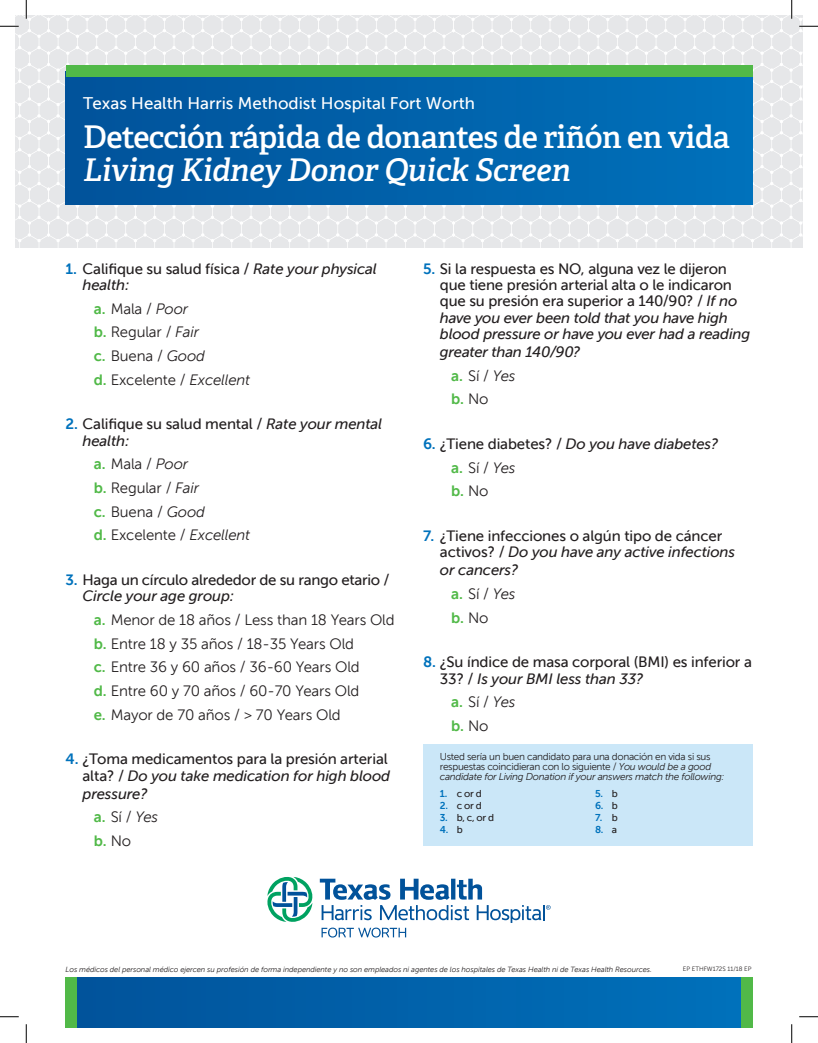
<style>
.page{position:relative;width:818px;height:1043px;background:#fff}
.page>*{position:absolute;margin:0;border:0;box-sizing:border-box;transform-origin:0 0}
.t1{font:600 31.25px "Adelle";letter-spacing:-.02em;color:#fff}
.t2{font:italic 600 31.25px "Adelle";letter-spacing:-.01em;color:#fff}
.t3{font:16.88px "Museo Sans 500";color:#fff}
.t4{font:15px/16.2px "Museo Sans 500";letter-spacing:-.01em;color:#231f20}
.t5{font:15px "Museo Sans 300";letter-spacing:-.01em;color:#231f20}
.t6{font:italic 15px "Museo Sans 500";letter-spacing:-.01em;color:#231f20}
.t7{font:15px "Museo Sans 700";color:#51b948}
.t8{font:10px/10px "Museo Sans 300";letter-spacing:-.03em;color:#231f20}
.t9{font:10px "Museo Sans 500";color:#231f20}
.t10{font:10px "Museo Sans 700";color:#0072bc}
.t11{font:italic 7.5px "Museo Sans 300";letter-spacing:-.01em;color:#231f20}
.t12{font:6.25px "Museo Sans 300";color:#231f20}
.s1{font-family:"Museo Sans 700";color:#0072bc}
.s2{font-style:italic}
.s3{font-family:"Museo Sans 700";color:#51b948}
.s4{font-family:"Museo Sans 300";color:#231f20}
.s5{font-family:"Museo Sans 700";font-style:normal;color:#0072bc}
.s6{font-style:normal}
.s7{font-family:"Museo Sans 500";color:#231f20}
</style>
<div class="page">
<svg style="left:15px;top:15px;width:787px;height:233px;fill:#e6e7e9"></svg>
<div style="left:66px;top:71px;width:686px;height:134px;background:linear-gradient(to right,#01529a,#0071bb)"></div>
<div style="left:66px;top:977px;width:686px;height:51px;background:linear-gradient(to right,#01529a,#0071bb)"></div>
<div style="left:66px;top:66px;width:686px;height:11px;background:#51b948"></div>
<div style="left:66px;top:977px;width:11px;height:51px;background:#51b948"></div>
<div style="left:741px;top:977px;width:11px;height:51px;background:#51b948"></div>
<div style="left:423px;top:744px;width:329px;height:101px;background:#cbe7f8"></div>
<svg style="left:321px;top:927px;width:85px;height:10px"></svg>
<svg style="left:267px;top:876px;width:46px;height:46px"></svg>
<svg style="left:320px;top:878px;width:70px;height:21px"></svg>
<svg style="left:400px;top:878px;width:49px;height:21px"></svg>
<svg style="left:451px;top:878px;width:4px;height:21px"></svg>
<svg style="left:457px;top:878px;width:25px;height:21px"></svg>
<svg style="left:321px;top:905px;width:50px;height:15px"></svg>
<svg style="left:380px;top:905px;width:89px;height:15px"></svg>
<svg style="left:476px;top:905px;width:74px;height:18px"></svg>
<svg style="left:0;top:25px;width:19px;height:2px"></svg>
<svg style="left:799px;top:25px;width:19px;height:2px"></svg>
<svg style="left:0;top:1016px;width:19px;height:1px"></svg>
<svg style="left:799px;top:1016px;width:19px;height:1px"></svg>
<svg style="left:25px;top:0;width:2px;height:19px"></svg>
<svg style="left:25px;top:1024px;width:2px;height:18px"></svg>
<svg style="left:790px;top:0;width:2px;height:19px"></svg>
<svg style="left:791px;top:1024px;width:1px;height:18px"></svg>
<p class="t3" style="left:83px;top:94px;width:393px">Texas Health Harris Methodist Hospital Fort Worth</p>
<p class="t1" style="left:83px;top:117px;width:648px">Detección rápida de donantes de riñón en vida</p>
<p class="t2" style="left:83px;top:150px;width:489px">Living Kidney Donor Quick Screen</p>
<p class="t4" style="left:82px;top:260px;width:296px;text-indent:-17px"><span class="s1">1.</span> Califique su salud física / <span class="s2">Rate your physical health:</span></p>
<p class="t5" style="left:94px;top:300px;width:96px"><span class="s3">a.</span> Mala / <span class="s2">Poor</span></p>
<p class="t5" style="left:94px;top:324px;width:107px"><span class="s3">b.</span> Regular / <span class="s2">Fair</span></p>
<p class="t5" style="left:94px;top:348px;width:113px"><span class="s3">c.</span> Buena / <span class="s2">Good</span></p>
<p class="t5" style="left:94px;top:371px;width:158px"><span class="s3">d.</span> Excelente / <span class="s2">Excellent</span></p>
<p class="t4" style="left:82px;top:416px;width:301px;text-indent:-17px"><span class="s1">2.</span> Califique su salud mental / <span class="s2">Rate your mental health:</span></p>
<p class="t5" style="left:94px;top:456px;width:96px"><span class="s3">a.</span> Mala / <span class="s2">Poor</span></p>
<p class="t5" style="left:94px;top:480px;width:107px"><span class="s3">b.</span> Regular / <span class="s2">Fair</span></p>
<p class="t5" style="left:94px;top:503px;width:113px"><span class="s3">c.</span> Buena / <span class="s2">Good</span></p>
<p class="t5" style="left:94px;top:527px;width:158px"><span class="s3">d.</span> Excelente / <span class="s2">Excellent</span></p>
<p class="t4" style="left:82px;top:572px;width:308px;text-indent:-17px"><span class="s1">3.</span> Haga un círculo alrededor de su rango etario /<br><span class="s2">Circle your age group:</span></p>
<p class="t5" style="left:94px;top:611px;width:302px"><span class="s3">a.</span> Menor de 18 años / Less than 18 Years Old</p>
<p class="t5" style="left:94px;top:635px;width:262px"><span class="s3">b.</span> Entre 18 y 35 años / 18-35 Years Old</p>
<p class="t5" style="left:94px;top:659px;width:267px"><span class="s3">c.</span> Entre 36 y 60 años / 36-60 Years Old</p>
<p class="t5" style="left:94px;top:682px;width:267px"><span class="s3">d.</span> Entre 60 y 70 años / 60-70 Years Old</p>
<p class="t5" style="left:94px;top:706px;width:248px"><span class="s3">e.</span> Mayor de 70 años / &gt; 70 Years Old</p>
<p class="t4" style="left:66px;top:751px;width:326px;text-align:right"><span class="s1">4.</span> ¿Toma medicamentos para la presión arterial alta? / <span class="s2">Do you take medication for high blood</span></p>
<p class="t6" style="left:82px;top:785px;width:67px">pressure?</p>
<p class="t5" style="left:94px;top:809px;width:66px"><span class="s3">a.</span> Sí / <span class="s2">Yes</span></p>
<p class="t7" style="left:94px;top:832px;width:39px">b. <span class="s4">No</span></p>
<p class="t4" style="left:440px;top:260px;width:312px;text-indent:-17px"><span class="s1">5.</span> Si la respuesta es NO, alguna vez le dijeron que tiene presión arterial alta o le indicaron que su presión era superior a 140/90? / <span class="s2">If no have you ever been told that you have high blood pressure or have you ever had a reading</span></p>
<p class="t6" style="left:440px;top:343px;width:142px">greater than 140/90?</p>
<p class="t5" style="left:451px;top:367px;width:66px"><span class="s3">a.</span> Sí / <span class="s2">Yes</span></p>
<p class="t7" style="left:451px;top:390px;width:39px">b. <span class="s4">No</span></p>
<p class="t6" style="left:423px;top:435px;width:297px"><span class="s5">6.</span> <span class="s6">¿Tiene diabetes? /</span> Do you have diabetes?</p>
<p class="t5" style="left:451px;top:459px;width:66px"><span class="s3">a.</span> Sí / <span class="s2">Yes</span></p>
<p class="t7" style="left:451px;top:482px;width:39px">b. <span class="s4">No</span></p>
<p class="t4" style="left:440px;top:528px;width:297px;text-indent:-17px"><span class="s1">7.</span> ¿Tiene infecciones o algún tipo de cáncer activos? / <span class="s2">Do you have any active infections</span></p>
<p class="t6" style="left:440px;top:562px;width:80px">or cancers?</p>
<p class="t5" style="left:451px;top:585px;width:66px"><span class="s3">a.</span> Sí / <span class="s2">Yes</span></p>
<p class="t7" style="left:451px;top:609px;width:39px">b. <span class="s4">No</span></p>
<p class="t4" style="left:440px;top:654px;width:313px;text-indent:-17px"><span class="s1">8.</span> ¿Su índice de masa corporal (BMI) es inferior a<br>33? / <span class="s2">Is your BMI less than 33?</span></p>
<p class="t5" style="left:451px;top:694px;width:66px"><span class="s3">a.</span> Sí / <span class="s2">Yes</span></p>
<p class="t7" style="left:451px;top:717px;width:39px">b. <span class="s4">No</span></p>
<p class="t8" style="left:440px;top:751px;width:286px">Usted sería un buen candidato para una donación en vida si sus respuestas coincidieran con lo siguiente / <span class="s2">You would be a good candidate for Living Donation if your answers match the following:</span></p>
<p class="t9" style="left:440px;top:788px;width:43px"><span class="s1">1.</span> c or d</p>
<p class="t9" style="left:440px;top:800px;width:43px"><span class="s1">2.</span> c or d</p>
<p class="t9" style="left:440px;top:812px;width:56px"><span class="s1">3.</span> b, c, or d</p>
<p class="t10" style="left:440px;top:824px;width:24px">4. <span class="s7">b</span></p>
<p class="t10" style="left:595px;top:788px;width:24px">5. <span class="s7">b</span></p>
<p class="t10" style="left:595px;top:800px;width:24px">6. <span class="s7">b</span></p>
<p class="t10" style="left:595px;top:812px;width:24px">7. <span class="s7">b</span></p>
<p class="t10" style="left:595px;top:824px;width:24px">8. <span class="s7">a</span></p>
<p class="t11" style="left:66px;top:965px;width:587px">Los médicos del personal médico ejercen su profesión de forma independiente y no son empleados ni agentes de los hospitales de Texas Health ni de Texas Health Resources.</p>
<p class="t12" style="left:682px;top:965px;width:70px">EP ETHFW172S 11/18 EP</p>
</div>
